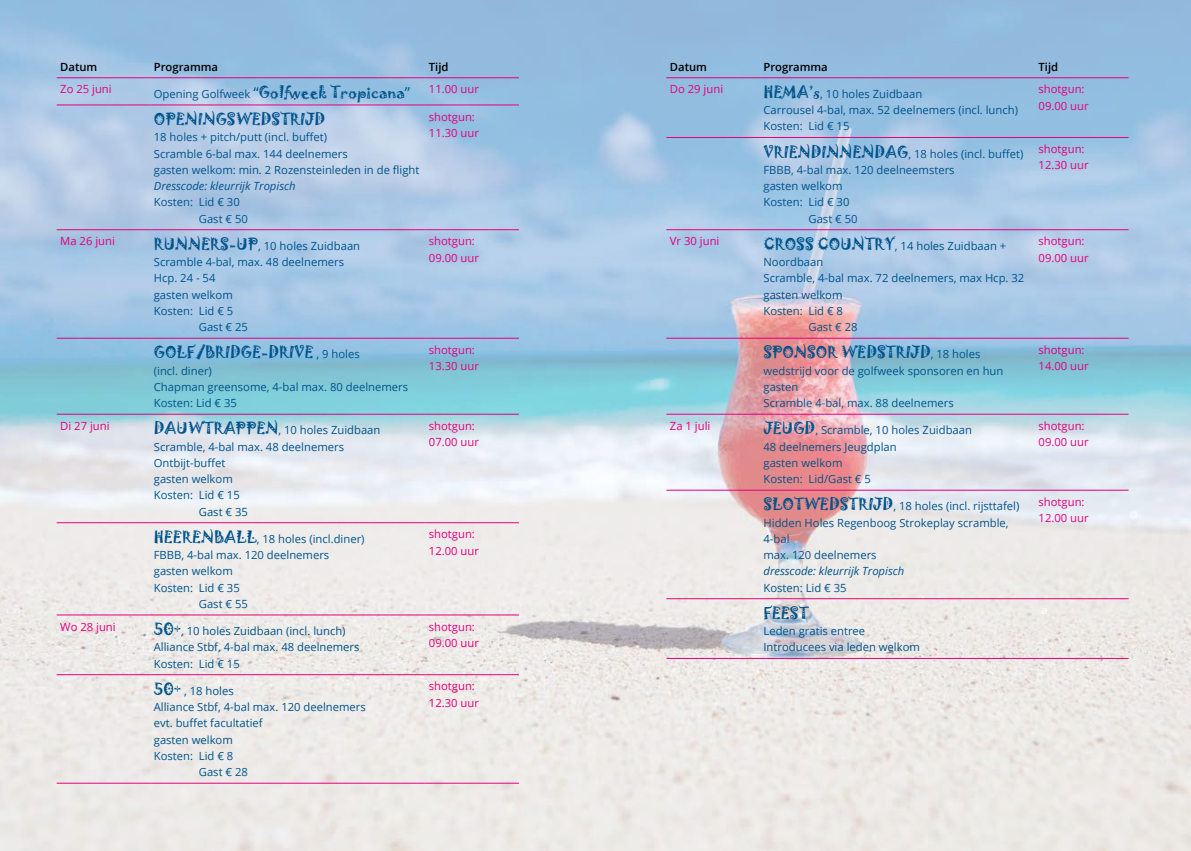
<style>
.page{position:relative;width:1191px;height:851px;background:#fff}
.page>*{position:absolute;margin:0;border:0;box-sizing:border-box;transform-origin:0 0}
.t1{font:15px/27.1px "Jokerman";color:#00548c}
.t2{font:11.25px/16.2px "Open Sans";color:#00548c}
.t3{font:11.25px/16.2px "Open Sans";color:#e5007d}
.t4{font:italic 11.25px "Open Sans";color:#00548c}
.t5{font:600 11.25px "Open Sans";color:#000}
.t6{font:11.25px "Open Sans";color:#fff}
.s1{font-family:"Open Sans";font-size:11.25px}
.s2{font-family:"Open Sans"}
.s3{font-family:"Jokerman";font-size:15px}
</style>
<div class="page">
<img style="left:0;top:0;width:1191px;height:850px">
<hr style="left:57px;top:77px;width:93px;height:1px;background:#e5007d">
<hr style="left:150px;top:77px;width:275px;height:1px;background:#e5007d">
<hr style="left:425px;top:77px;width:94px;height:1px;background:#e5007d">
<hr style="left:57px;top:105px;width:93px;height:1px;background:#e5007d">
<hr style="left:150px;top:105px;width:275px;height:1px;background:#e5007d">
<hr style="left:425px;top:105px;width:94px;height:1px;background:#e5007d">
<hr style="left:57px;top:229px;width:93px;height:1px;background:#e5007d">
<hr style="left:150px;top:229px;width:275px;height:1px;background:#e5007d">
<hr style="left:425px;top:229px;width:94px;height:1px;background:#e5007d">
<hr style="left:57px;top:338px;width:93px;height:1px;background:#e5007d">
<hr style="left:150px;top:338px;width:275px;height:1px;background:#e5007d">
<hr style="left:425px;top:338px;width:94px;height:1px;background:#e5007d">
<hr style="left:57px;top:414px;width:93px;height:1px;background:#e5007d">
<hr style="left:150px;top:414px;width:275px;height:1px;background:#e5007d">
<hr style="left:425px;top:414px;width:94px;height:1px;background:#e5007d">
<hr style="left:57px;top:522px;width:93px;height:1px;background:#e5007d">
<hr style="left:150px;top:522px;width:275px;height:1px;background:#e5007d">
<hr style="left:425px;top:522px;width:94px;height:1px;background:#e5007d">
<hr style="left:57px;top:614px;width:93px;height:1px;background:#e5007d">
<hr style="left:150px;top:614px;width:275px;height:1px;background:#e5007d">
<hr style="left:425px;top:614px;width:94px;height:1px;background:#e5007d">
<hr style="left:57px;top:674px;width:93px;height:1px;background:#e5007d">
<hr style="left:150px;top:674px;width:275px;height:1px;background:#e5007d">
<hr style="left:425px;top:674px;width:94px;height:1px;background:#e5007d">
<hr style="left:57px;top:782px;width:93px;height:1px;background:#e5007d">
<hr style="left:150px;top:782px;width:275px;height:1px;background:#e5007d">
<hr style="left:425px;top:782px;width:94px;height:1px;background:#e5007d">
<hr style="left:666px;top:77px;width:94px;height:1px;background:#e5007d">
<hr style="left:760px;top:77px;width:275px;height:1px;background:#e5007d">
<hr style="left:1035px;top:77px;width:93px;height:1px;background:#e5007d">
<hr style="left:666px;top:137px;width:94px;height:1px;background:#e5007d">
<hr style="left:760px;top:137px;width:275px;height:1px;background:#e5007d">
<hr style="left:1035px;top:137px;width:93px;height:1px;background:#e5007d">
<hr style="left:666px;top:229px;width:94px;height:1px;background:#e5007d">
<hr style="left:760px;top:229px;width:275px;height:1px;background:#e5007d">
<hr style="left:1035px;top:229px;width:93px;height:1px;background:#e5007d">
<hr style="left:666px;top:338px;width:94px;height:1px;background:#e5007d">
<hr style="left:760px;top:338px;width:275px;height:1px;background:#e5007d">
<hr style="left:1035px;top:338px;width:93px;height:1px;background:#e5007d">
<hr style="left:666px;top:414px;width:94px;height:1px;background:#e5007d">
<hr style="left:760px;top:414px;width:275px;height:1px;background:#e5007d">
<hr style="left:1035px;top:414px;width:93px;height:1px;background:#e5007d">
<hr style="left:666px;top:490px;width:94px;height:1px;background:#e5007d">
<hr style="left:760px;top:490px;width:275px;height:1px;background:#e5007d">
<hr style="left:1035px;top:490px;width:93px;height:1px;background:#e5007d">
<hr style="left:666px;top:598px;width:94px;height:1px;background:#e5007d">
<hr style="left:760px;top:598px;width:275px;height:1px;background:#e5007d">
<hr style="left:1035px;top:598px;width:93px;height:1px;background:#e5007d">
<hr style="left:666px;top:658px;width:94px;height:1px;background:#e5007d">
<hr style="left:760px;top:658px;width:275px;height:1px;background:#e5007d">
<hr style="left:1035px;top:658px;width:93px;height:1px;background:#e5007d">
<p class="t5" style="left:60px;top:59px;width:39px">Datum</p>
<p class="t5" style="left:154px;top:59px;width:66px">Programma</p>
<p class="t5" style="left:429px;top:59px;width:21px">Tijd</p>
<p class="t3" style="left:60px;top:81px;width:53px">Zo 25 juni</p>
<h1 class="t1" style="left:154px;top:79px;width:327px"><span class="s1">Opening Golfweek</span> <span class="s2">“</span>Golfweek Tropicana<span class="s2">”</span> <sup>11.00</sup> <sup>uur<br></sup>OPENINGSWEDSTRIJD</h1>
<p class="t2" style="left:154px;top:129px;width:267px">18 holes + pitch/putt (incl. buffet)<br>Scramble 6-bal max. 144 deelnemers<br>gasten welkom: min. 2 Rozensteinleden in de flight</p>
<p class="t4" style="left:154px;top:178px;width:143px">Dresscode: kleurrijk Tropisch</p>
<p class="t2" style="left:199px;top:194px;width:51px;text-indent:-45px">Kosten: Lid € 30<br>Gast € 50</p>
<p class="t3" style="left:429px;top:108px;width:52px">shotgun:<br>11.30 uur</p>
<p class="t3" style="left:60px;top:233px;width:56px">Ma 26 juni</p>
<p class="t2" style="left:154px;top:237px;width:208px"><span class="s3">RUNNERS-UP</span>, 10 holes Zuidbaan</p>
<p class="t2" style="left:154px;top:253px;width:192px">Scramble 4-bal, max. 48 deelnemers</p>
<p class="t2" style="left:154px;top:270px;width:63px">Hcp. 24 - 54</p>
<p class="t2" style="left:154px;top:286px;width:80px">gasten welkom</p>
<p class="t2" style="left:154px;top:302px;width:81px">Kosten: Lid € 5</p>
<p class="t2" style="left:199px;top:318px;width:51px">Gast € 25</p>
<h1 class="t1" style="left:154px;top:339px;width:207px">GOLF/BRIDGE-DRIVE <span class="s1">, 9 holes</span></h1>
<p class="t2" style="left:154px;top:362px;width:256px">(incl. diner)<br>Chapman greensome, 4-bal max. 80 deelnemers<br>Kosten: Lid € 35</p>
<p class="t3" style="left:60px;top:417px;width:51px">Di 27 juni</p>
<p class="t2" style="left:154px;top:422px;width:228px"><span class="s3">DAUWTRAPPEN</span>, 10 holes Zuidbaan</p>
<p class="t2" style="left:154px;top:438px;width:192px">Scramble, 4-bal max. 48 deelnemers</p>
<p class="t2" style="left:154px;top:454px;width:73px">Ontbijt-buffet</p>
<p class="t2" style="left:154px;top:470px;width:80px">gasten welkom</p>
<p class="t2" style="left:154px;top:487px;width:87px">Kosten: Lid € 15</p>
<p class="t2" style="left:199px;top:503px;width:51px">Gast € 35</p>
<p class="t2" style="left:154px;top:530px;width:212px"><span class="s3">HEERENBALL</span>, 18 holes (incl.diner)</p>
<p class="t2" style="left:154px;top:546px;width:177px">FBBB, 4-bal max. 120 deelnemers</p>
<p class="t2" style="left:154px;top:562px;width:80px">gasten welkom</p>
<p class="t2" style="left:154px;top:579px;width:87px">Kosten: Lid € 35</p>
<p class="t2" style="left:199px;top:595px;width:51px">Gast € 55</p>
<p class="t3" style="left:429px;top:233px;width:52px">shotgun:<br>09.00 uur</p>
<p class="t3" style="left:429px;top:341px;width:52px">shotgun:<br>13.30 uur</p>
<p class="t3" style="left:429px;top:417px;width:52px">shotgun:<br>07.00 uur</p>
<p class="t3" style="left:429px;top:526px;width:52px">shotgun:<br>12.00 uur</p>
<p class="t3" style="left:60px;top:618px;width:57px">Wo 28 juni</p>
<p class="t2" style="left:154px;top:622px;width:207px"><span class="s3">50+</span>, 10 holes Zuidbaan (incl. lunch)<br>Alliance Stbf, 4-bal max. 48 deelnemers<br>Kosten: Lid € 15</p>
<p class="t3" style="left:429px;top:618px;width:52px">shotgun:<br>09.00 uur</p>
<p class="t2" style="left:154px;top:682px;width:81px"><span class="s3">50+</span> , 18 holes</p>
<p class="t2" style="left:154px;top:698px;width:214px">Alliance Stbf, 4-bal max. 120 deelnemers</p>
<p class="t2" style="left:154px;top:714px;width:110px">evt. buffet facultatief</p>
<p class="t2" style="left:154px;top:731px;width:80px">gasten welkom</p>
<p class="t2" style="left:154px;top:747px;width:81px">Kosten: Lid € 8</p>
<p class="t2" style="left:199px;top:763px;width:51px">Gast € 28</p>
<p class="t3" style="left:429px;top:677px;width:52px">shotgun:<br>12.30 uur</p>
<p class="t5" style="left:670px;top:59px;width:39px">Datum</p>
<p class="t5" style="left:763px;top:59px;width:66px">Programma</p>
<p class="t5" style="left:1038px;top:59px;width:21px">Tijd</p>
<p class="t3" style="left:670px;top:81px;width:55px">Do 29 juni</p>
<p class="t2" style="left:763px;top:85px;width:256px"><span class="s3">HEMA’s</span>, 10 holes Zuidbaan<br>Carrousel 4-bal, max. 52 deelnemers (incl. lunch)<br>Kosten: Lid € 15</p>
<p class="t3" style="left:1038px;top:81px;width:52px">shotgun:<br>09.00 uur</p>
<p class="t2" style="left:763px;top:145px;width:261px"><span class="s3">VRIENDINNENDAG</span>, 18 holes (incl. buffet)</p>
<p class="t2" style="left:763px;top:161px;width:193px">FBBB, 4-bal max. 120 deelneemsters</p>
<p class="t2" style="left:763px;top:177px;width:80px">gasten welkom</p>
<p class="t2" style="left:763px;top:194px;width:87px">Kosten: Lid € 30</p>
<p class="t2" style="left:808px;top:210px;width:51px">Gast € 50</p>
<p class="t3" style="left:1038px;top:141px;width:52px">shotgun:<br>12.30 uur</p>
<p class="t3" style="left:670px;top:233px;width:51px">Vr 30 juni</p>
<p class="t2" style="left:763px;top:237px;width:244px"><span class="s3">CROSS COUNTRY</span>, 14 holes Zuidbaan +</p>
<p class="t2" style="left:763px;top:253px;width:61px">Noordbaan</p>
<p class="t2" style="left:763px;top:270px;width:262px">Scramble, 4-bal max. 72 deelnemers, max Hcp. 32</p>
<p class="t2" style="left:763px;top:286px;width:80px">gasten welkom</p>
<p class="t2" style="left:763px;top:302px;width:81px">Kosten: Lid € 8</p>
<p class="t2" style="left:808px;top:318px;width:51px">Gast € 28</p>
<h1 class="t1" style="left:763px;top:339px;width:218px">SPONSOR WEDSTRIJD<span class="s1">, 18 holes</span></h1>
<p class="t2" style="left:763px;top:362px;width:241px">wedstrijd voor de golfweek sponsoren en hun gasten<br>Scramble 4-bal, max. 88 deelnemers</p>
<p class="t3" style="left:1038px;top:233px;width:52px">shotgun:<br>09.00 uur</p>
<p class="t3" style="left:1038px;top:341px;width:52px">shotgun:<br>14.00 uur</p>
<p class="t3" style="left:670px;top:417px;width:42px">Za 1 juli</p>
<p class="t2" style="left:763px;top:422px;width:210px"><span class="s3">JEUGD</span>, Scramble, 10 holes Zuidbaan<br>48 deelnemers Jeugdplan<br>gasten welkom<br>Kosten: Lid/Gast € 5</p>
<p class="t3" style="left:1038px;top:417px;width:52px">shotgun:<br>09.00 uur</p>
<p class="t2" style="left:763px;top:497px;width:257px"><span class="s3">SLOTWEDSTRIJD</span>, 18 holes (incl. rijsttafel)<br>Hidden Holes Regenboog Strokeplay scramble,<br>4-bal<br>max. 120 deelnemers</p>
<p class="t4" style="left:763px;top:563px;width:142px">dresscode: kleurrijk Tropisch</p>
<p class="t2" style="left:763px;top:579px;width:85px">Kosten: Lid € 35</p>
<p class="t3" style="left:1038px;top:493px;width:52px">shotgun:<br>12.00 uur</p>
<h1 class="t1" style="left:763px;top:599px;width:46px">FEEST</h1>
<p class="t2" style="left:763px;top:622px;width:158px">Leden gratis entree<br>Introducees via leden welkom</p>
<p class="t6" style="left:1041px;top:602px;width:8px">a</p>
</div>
